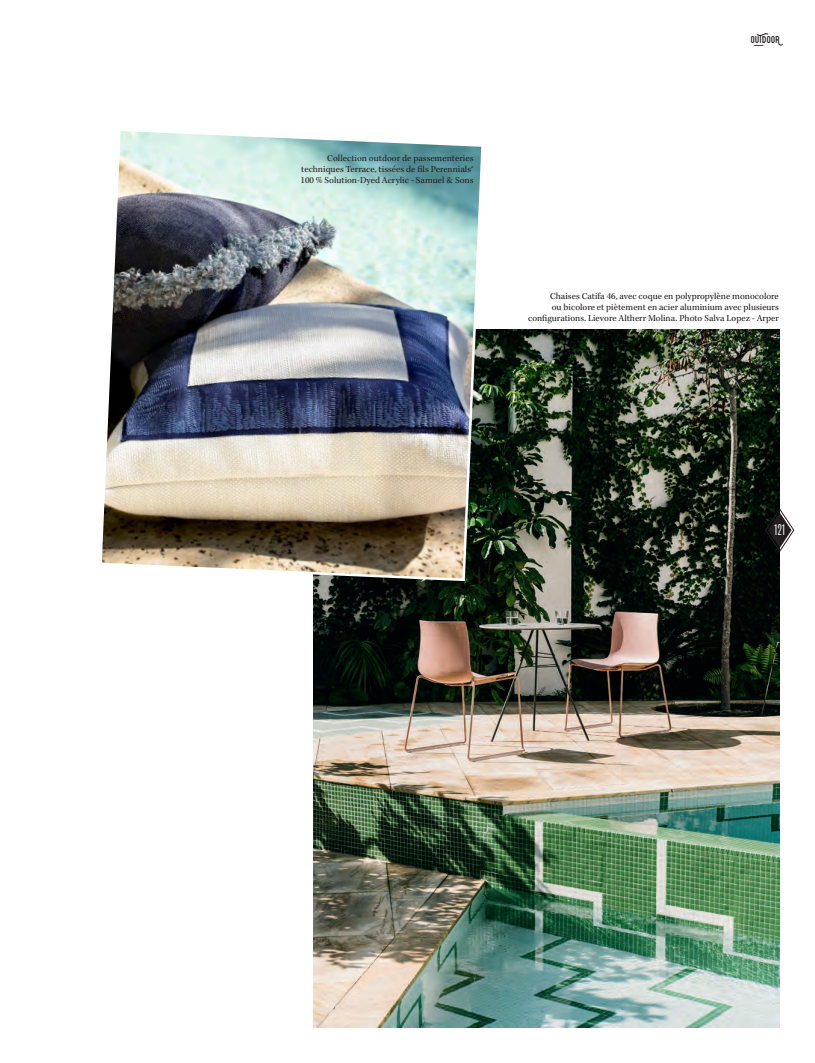
<style>
.page{position:relative;width:815px;height:1063px;background:#fff}
.page>*{position:absolute;margin:0;border:0;box-sizing:border-box;transform-origin:0 0}
.t1{font:300 12.25px "Antonio";color:#fff}
.t2{font:10px "Voster Stylistic Alt";color:#231f20}
.t3{font:9.88px "Voster Stylistic Alt";color:#231f20;scale:2.31 1}
.t4{font:9.38px/11.2px "Kepler Std";color:#231f20;text-align:justify}
.s1{font-family:"Voster Typeface"}
</style>
<div class="page">
<img style="left:314px;top:330px;width:466px;height:698px">
<img style="left:101px;top:131px;width:384px;height:451px">
<svg style="left:765px;top:508px;width:29px;height:44px"></svg>
<p class="t4" style="left:301px;top:153px;width:174px;text-indent:27px">Collection outdoor de passementeries techniques Terrace, tissées de fils Perennials® 100 % Solution-Dyed Acrylic - Samuel &amp; Sons</p>
<p class="t2" style="left:751px;top:33px;width:31px">O<span class="s1">u</span>TDOOR</p>
<p class="t3" style="left:754px;top:40px;width:7px">~</p>
<p class="t4" style="left:528px;top:291px;width:252px;text-align:right">Chaises Catifa 46, avec coque en polypropylène monocolore<br>ou bicolore et piètement en acier aluminium avec plusieurs configurations. Lievore Altherr Molina. Photo Salva Lopez - Arper</p>
<h1 class="t1" style="left:774px;top:521px;width:13px">121</h1>
</div>
